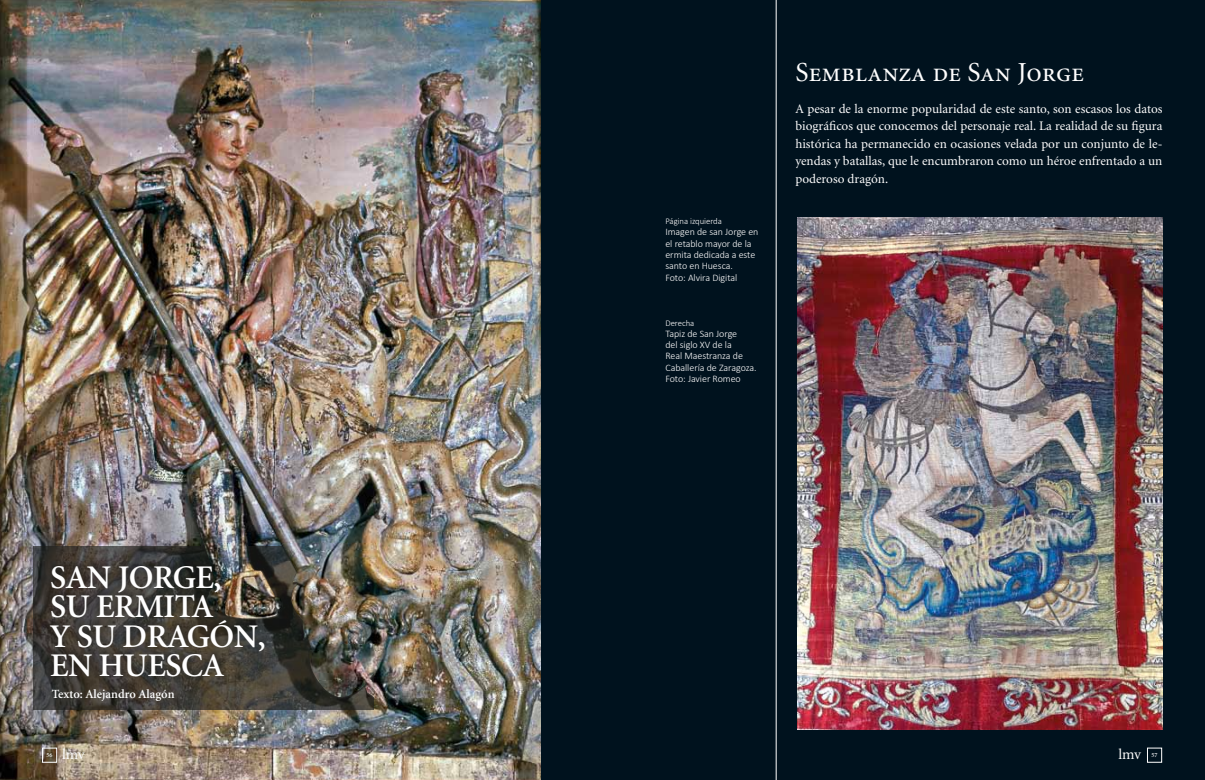
<style>
.page{position:relative;width:1205px;height:780px;background:#00121e}
.page>*{position:absolute;margin:0;border:0;box-sizing:border-box;transform-origin:0 0}
.t1{font:600 33.12px/29.4px "Minion";letter-spacing:-.015em;color:#fff}
.t2{font:27.5px "Minion Regular SC";color:#fff}
.t3{font:15px "Minion";letter-spacing:-.015em;color:#fff}
.t4{font:13.12px/17.5px "Minion";color:#fff;text-align:justify}
.t5{font:600 12.5px "Minion";color:#fff}
.t6{font:300 10px/11.2px "Calibri";letter-spacing:-.005em;color:#fff}
.t7{font:300 8.75px "Calibri";letter-spacing:-.005em;color:#fff}
.t8{font:600 6.25px "Minion";color:#fff}
</style>
<div class="page">
<img style="left:0;top:0;width:540px;height:780px">
<svg style="left:34px;top:546px;width:340px;height:163px"></svg>
<div style="left:42px;top:748px;width:15px;height:14px;border:1px solid #fff"></div>
<div style="left:1147px;top:748px;width:15px;height:14px;border:1px solid #fff"></div>
<img style="left:797px;top:218px;width:365px;height:511px">
<hr style="left:776px;top:0;width:1px;height:780px;background:#fff">
<img style="left:194px;top:515px;width:193px;height:191px">
<svg style="left:45px;top:555px;width:226px;height:124px"></svg>
<h2 class="t2" style="left:795px;top:59px;width:290px">Semblanza de San Jorge</h2>
<h1 class="t1" style="left:50px;top:563px;width:217px">SAN JORGE,<br>SU ERMITA<br>Y SU DRAGÓN,<br>EN HUESCA</h1>
<p class="t5" style="left:52px;top:687px;width:124px">TEXTO: ALEJANDRO ALAGÓN</p>
<p class="t7" style="left:665px;top:216px;width:58px">Página izquierda</p>
<p class="t6" style="left:665px;top:226px;width:95px">Imagen de san Jorge en el retablo mayor de la ermita dedicada a este santo en Huesca.<br>Foto: Alvira Digital</p>
<p class="t7" style="left:665px;top:317px;width:30px">Derecha</p>
<p class="t6" style="left:665px;top:328px;width:93px">Tapiz de San Jorge<br>del siglo XV de la<br>Real Maestranza de<br>Caballería de Zaragoza.<br>Foto: Javier Romeo</p>
<p class="t4" style="left:795px;top:100px;width:368px">A pesar de la enorme popularidad de este santo, son escasos los datos biográficos que conocemos del personaje real. La realidad de su figura histórica ha permanecido en ocasiones velada por un conjunto de le&shy;yendas y batallas, que le encumbraron como un héroe enfrentado a un poderoso dragón.</p>
<p class="t8" style="left:47px;top:751px;width:8px">56</p>
<p class="t3" style="left:62px;top:747px;width:24px">lmv</p>
<p class="t3" style="left:1118px;top:747px;width:24px">lmv</p>
<p class="t8" style="left:1151px;top:751px;width:8px">57</p>
</div>
